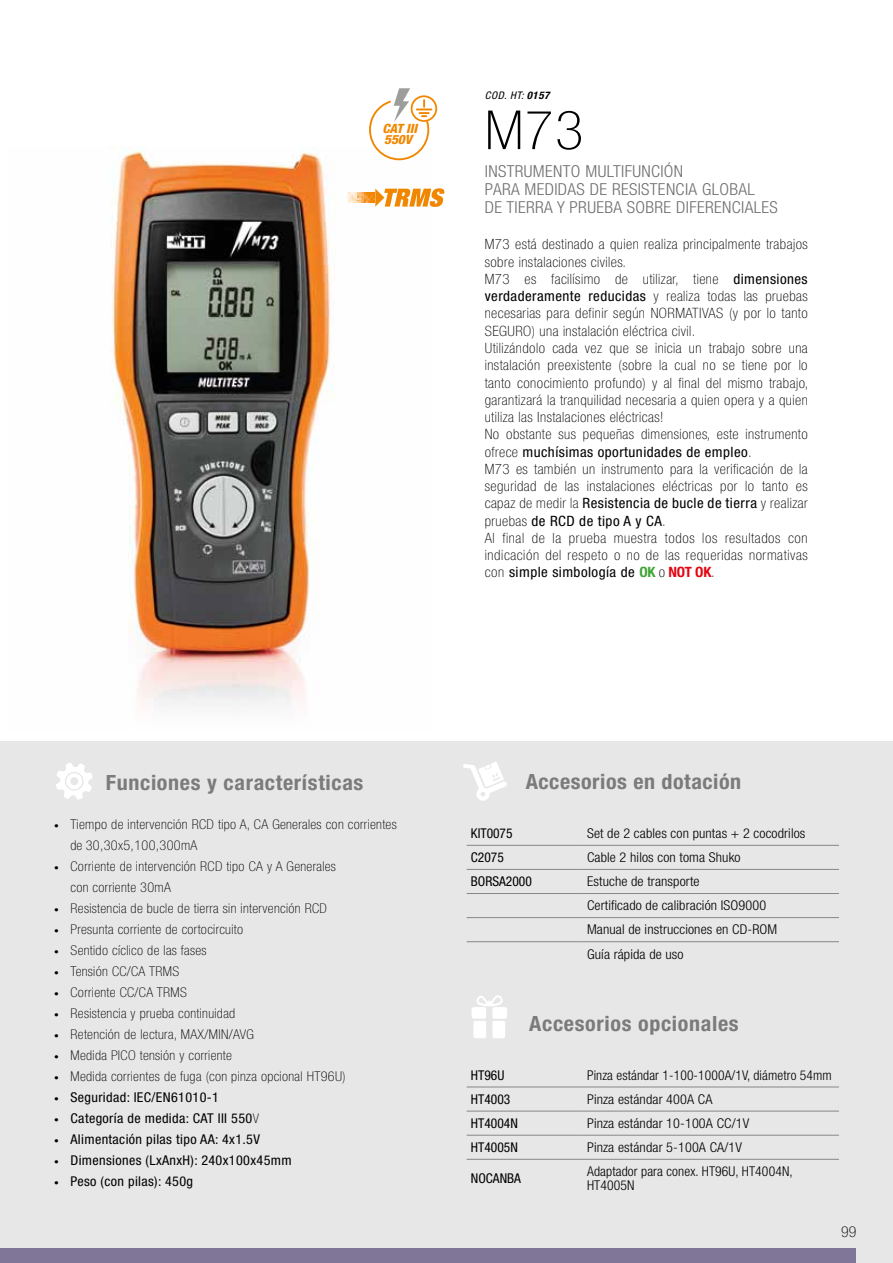
<style>
.page{position:relative;width:893px;height:1263px;background:#fff}
.page>*{position:absolute;margin:0;border:0;box-sizing:border-box;transform-origin:0 0}
.t1{font:100 condensed 54px "Helvetica Neue LT Std";color:#000;scale:1.1 1}
.t2{font:700 condensed 21px "Helvetica Neue LT Std";letter-spacing:.03em;color:#7c7b7b;scale:1.05 1}
.t3{font:300 condensed 16.5px "Helvetica Neue LT Std";letter-spacing:.02em;color:#706f6f;scale:1.05 1}
.t4{font:100 condensed 15px "Helvetica Neue LT Std";color:#000;scale:1.05 1}
.t5{font:100 condensed 14.25px/17.2px "Helvetica Neue LT Std";letter-spacing:.03em;color:#000;scale:1.05 1}
.t6{font:100 condensed 13.5px/21px "Helvetica Neue LT Std";letter-spacing:.025em;color:#000;scale:1.05 1}
.t7{font:300 condensed 13.5px/24.2px "Helvetica Neue LT Std";letter-spacing:.01em;color:#000;scale:1.05 1}
.t8{font:condensed 13.5px "Helvetica Neue LT Std";letter-spacing:.025em;color:#000;scale:1.05 1}
.t9{font:300 condensed 13.5px/13.5px "Helvetica Neue LT Std";letter-spacing:.01em;color:#000}
.t10{font:condensed 13.5px "Helvetica Neue LT Std";color:#000}
.t11{font:condensed 13.5px "Helvetica Neue LT Std";letter-spacing:.025em;color:#000}
.t12{font:italic 800 condensed 12.75px/10.6px "Helvetica Neue LT Std";letter-spacing:-.01em;color:#f18700;scale:1.05 1}
.t13{font:italic condensed 10.5px "Helvetica Neue LT Std";color:#000;scale:1.05 1}
.s1{font-weight:700}
.s2{font-weight:400}
.s3{font-weight:700;color:#3fa535}
.s4{font-weight:700;color:#e30613}
.s5{font-size:9px}
.s6{font-weight:100;font-size:9px}
.s7{font-weight:100}
</style>
<div class="page">
<div style="left:0;top:741px;width:893px;height:522px;background:#e7e7e7"></div>
<img style="left:111px;top:146px;width:292px;height:561px">
<div style="left:411px;top:95px;width:26px;height:27px;border:2px solid #f18700;border-radius:50%"></div>
<svg style="left:369px;top:88px;width:63px;height:72px"></svg>
<svg style="left:346px;top:188px;width:99px;height:19px"></svg>
<div style="left:0;top:1248px;width:855px;height:15px;background:#807697"></div>
<svg style="left:56px;top:763px;width:37px;height:37px"></svg>
<hr style="left:467px;top:845px;width:116px;height:1px;background:#878787">
<hr style="left:583px;top:845px;width:256px;height:1px;background:#878787">
<hr style="left:467px;top:869px;width:116px;height:1px;background:#878787">
<hr style="left:583px;top:869px;width:256px;height:1px;background:#878787">
<hr style="left:467px;top:893px;width:116px;height:1px;background:#878787">
<hr style="left:583px;top:893px;width:256px;height:1px;background:#878787">
<hr style="left:467px;top:917px;width:116px;height:1px;background:#878787">
<hr style="left:583px;top:917px;width:256px;height:1px;background:#878787">
<hr style="left:467px;top:941px;width:116px;height:1px;background:#878787">
<hr style="left:583px;top:941px;width:256px;height:1px;background:#878787">
<hr style="left:467px;top:1087px;width:116px;height:1px;background:#878787">
<hr style="left:583px;top:1087px;width:256px;height:1px;background:#878787">
<hr style="left:467px;top:1135px;width:116px;height:1px;background:#878787">
<hr style="left:583px;top:1135px;width:256px;height:1px;background:#878787">
<hr style="left:467px;top:1111px;width:116px;height:1px;background:#878787">
<hr style="left:583px;top:1111px;width:256px;height:1px;background:#878787">
<hr style="left:467px;top:1159px;width:116px;height:1px;background:#878787">
<hr style="left:583px;top:1159px;width:256px;height:1px;background:#878787">
<svg style="left:472px;top:995px;width:35px;height:43px"></svg>
<svg style="left:463px;top:762px;width:44px;height:39px"></svg>
<p class="t12" style="left:383px;top:123px;width:34px">CAT III<br>550V</p>
<p class="t13" style="left:485px;top:90px;width:63px">COD. HT: <span class="s1">0157</span></p>
<h1 class="t1" style="left:485px;top:100px;width:91px">M73</h1>
<p class="t3" style="left:485px;top:162px;width:10px">instrument</p>
<p class="t3" style="left:571px;top:162px;width:108px">o MULTIFUNCIÓN</p>
<p class="t3" style="left:485px;top:180px;width:58px">PARA Medidas</p>
<p class="t3" style="left:590px;top:180px;width:30px">de resistencia</p>
<p class="t3" style="left:702px;top:180px;width:52px">GLOBAL</p>
<p class="t3" style="left:485px;top:198px;width:90px">De TIERRA y prueba</p>
<p class="t3" style="left:627px;top:198px;width:27px">sobre</p>
<p class="t3" style="left:676px;top:198px;width:9px">diferenciales</p>
<p class="t5" style="left:485px;top:236px;width:310px">M73 está destinado a quien realiza principalmente trabajos sobre instalaciones civiles.<br>M73 es facilísimo de utilizar, tiene <span class="s2">dimensiones verdaderamente reducidas</span> y realiza todas las pruebas necesarias para definir según NORMATIVAS (y por lo tanto SEGURO) una instalación eléctrica civil.<br>Utilizándolo cada vez que se inicia un trabajo sobre una instalación preexistente (sobre la cual no se tiene por lo tanto conocimiento profundo) y al final del mismo trabajo, garantizará la tranquilidad necesaria a quien opera y a quien utiliza las Instalaciones eléctricas!<br>No obstante sus pequeñas dimensiones, este instrumento ofrece <span class="s2">muchísimas oportunidades de empleo</span>.<br>M73 es también un instrumento para la verificación de la seguridad de las instalaciones eléctricas por lo tanto es capaz de medir la <span class="s2">Resistencia de bucle de tierra</span> y realizar pruebas <span class="s2">de RCD de tipo A y CA</span>.<br>Al final de la prueba muestra todos los resultados con indicación del respeto o no de las requeridas normativas con <span class="s2">simple simbología de</span> <span class="s3">OK</span> o <span class="s4">NOT OK</span>.</p>
<h2 class="t2" style="left:106px;top:769px;width:247px">Funciones y características</h2>
<p class="t6" style="left:70px;top:814px;width:312px;text-indent:-16px"><span class="s5">•</span> Tiempo de intervención RCD tipo A, CA Generales con corrientes de 30,30x5,100,300mA</p>
<p class="t6" style="left:71px;top:856px;width:254px;text-indent:-17px"><span class="s5">•</span> Corriente de intervención RCD tipo CA y A Generales con corriente 30mA</p>
<p class="t6" style="left:54px;top:898px;width:261px"><span class="s5">•</span> Resistencia de bucle de tierra sin intervención RCD</p>
<p class="t6" style="left:54px;top:919px;width:182px"><span class="s5">•</span> Presunta corriente de cortocircuito</p>
<p class="t6" style="left:54px;top:940px;width:147px"><span class="s5">•</span> Sentido cíclico de las fases</p>
<p class="t6" style="left:54px;top:961px;width:121px"><span class="s5">•</span> Tensión CC/CA TRMS</p>
<p class="t6" style="left:54px;top:982px;width:128px"><span class="s5">•</span> Corriente CC/CA TRMS</p>
<p class="t6" style="left:54px;top:1003px;width:174px"><span class="s5">•</span> Resistencia y prueba continuidad</p>
<p class="t6" style="left:54px;top:1024px;width:192px"><span class="s5">•</span> Retención de lectura, MAX/MIN/AVG</p>
<p class="t6" style="left:54px;top:1045px;width:171px"><span class="s5">•</span> Medida PICO tensión y corriente</p>
<p class="t6" style="left:54px;top:1066px;width:279px"><span class="s5">•</span> Medida corrientes de fuga (con pinza opcional HT96U)</p>
<p class="t8" style="left:54px;top:1090px;width:159px"><span class="s6">•</span> Seguridad: IEC/EN61010-1</p>
<p class="t8" style="left:54px;top:1111px;width:197px"><span class="s6">•</span> Categoría de medida: CAT III 550<span class="s7">V</span></p>
<p class="t8" style="left:54px;top:1132px;width:198px"><span class="s6">•</span> Alimentación pilas tipo AA: 4x1.5V</p>
<p class="t8" style="left:54px;top:1153px;width:228px"><span class="s6">•</span> Dimensiones (LxAnxH): 240x100x45mm</p>
<p class="t8" style="left:54px;top:1174px;width:134px"><span class="s6">•</span> Peso (con pilas): 450g</p>
<h2 class="t2" style="left:526px;top:769px;width:207px">Accesorios en dotación</h2>
<p class="t10" style="left:471px;top:825px;width:43px">KIT0075</p>
<p class="t7" style="left:587px;top:821px;width:210px">Set de 2 cables con puntas + 2 cocodrilos</p>
<p class="t11" style="left:471px;top:849px;width:34px">C2075</p>
<p class="t7" style="left:587px;top:845px;width:148px">Cable 2 hilos con toma Shuko</p>
<p class="t10" style="left:471px;top:874px;width:62px">BORSA2000</p>
<p class="t7" style="left:587px;top:869px;width:183px">Estuche de transporte<br>Certificado de calibración ISO9000<br>Manual de instrucciones en CD-ROM<br>Guía rápida de uso</p>
<h2 class="t2" style="left:529px;top:1011px;width:201px">Accesorios opcionales</h2>
<p class="t11" style="left:471px;top:1067px;width:35px">HT96U</p>
<p class="t9" style="left:587px;top:1068px;width:246px">Pinza estándar 1-100-1000A/1V, diámetro 54mm</p>
<p class="t11" style="left:471px;top:1091px;width:41px">HT4003</p>
<p class="t7" style="left:587px;top:1087px;width:121px">Pinza estándar 400A CA</p>
<p class="t10" style="left:471px;top:1115px;width:48px">HT4004N</p>
<p class="t7" style="left:587px;top:1111px;width:156px">Pinza estándar 10-100A CC/1V</p>
<p class="t10" style="left:471px;top:1139px;width:48px">HT4005N</p>
<p class="t7" style="left:587px;top:1135px;width:149px">Pinza estándar 5-100A CA/1V</p>
<p class="t10" style="left:471px;top:1170px;width:52px">NOCANBA</p>
<p class="t9" style="left:587px;top:1164px;width:207px">Adaptador para conex. HT96U, HT4004N,<br>HT4005N</p>
<p class="t4" style="left:841px;top:1223px;width:16px">99</p>
</div>
